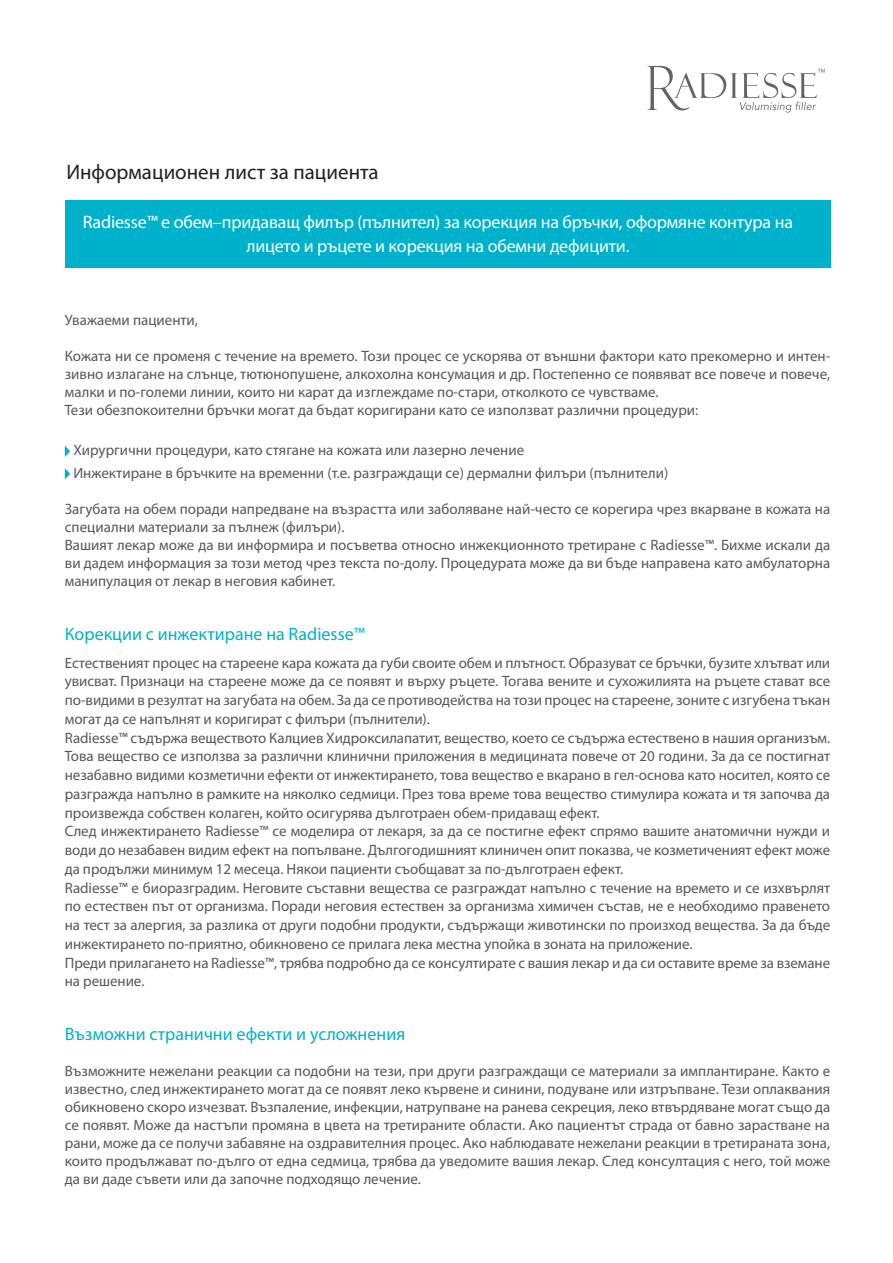
<style>
.page{position:relative;width:893px;height:1263px;background:#fff}
.page>*{position:absolute;margin:0;border:0;box-sizing:border-box;transform-origin:0 0}
.t1{font:21px "Myriad Pro";color:#231f20}
.t2{font:18px/24px "Myriad Pro";letter-spacing:-.01em;color:#fff;text-align:center}
.t3{font:18px "Myriad Pro";color:#00b1cb}
.t4{font:15px/18.8px "Myriad Pro";letter-spacing:-.005em;color:#57585a}
</style>
<div class="page">
<svg style="left:647px;top:66px;width:178px;height:47px"></svg>
<div style="left:65px;top:200px;width:765px;height:68px;background:#00b1cb"></div>
<svg style="left:65px;top:446px;width:5px;height:11px"></svg>
<svg style="left:65px;top:468px;width:5px;height:11px"></svg>
<h1 class="t1" style="left:66px;top:159px;width:314px">Информационен лист за пациента</h1>
<p class="t2" style="left:83px;top:210px;width:712px">Radiesse™ е обем–придаващ филър (пълнител) за корекция на бръчки, оформяне контура на лицето и ръцете и корекция на обемни дефицити.</p>
<p class="t4" style="left:65px;top:310px;width:135px">Уважаеми пациенти,</p>
<p class="t4" style="left:65px;top:347px;width:767px;line-height:18px">Кожата ни се променя с течение на времето. Този процес се ускорява от външни фактори като прекомерно и интен&shy;зивно излагане на слънце, тютюнопушене, алкохолна консумация и др. Постепенно се появяват все повече и повече, малки и по-големи линии, които ни карат да изглеждаме по-стари, отколкото се чувстваме.<br>Тези обезпокоителни бръчки могат да бъдат коригирани като се използват различни процедури:</p>
<p class="t4" style="left:73px;top:439px;width:596px;line-height:22.5px">Хирургични процедури, като стягане на кожата или лазерно лечение<br>Инжектиране в бръчките на временни (т.е. разграждащи се) дермални филъри (пълнители)</p>
<p class="t4" style="left:65px;top:500px;width:767px;line-height:18px">Загубата на обем поради напредване на възрастта или заболяване най-често се корегира чрез вкарване в кожата на специални материали за пълнеж (филъри).<br>Вашият лекар може да ви информира и посъветва относно инжекционното третиране с Radiesse™. Бихме искали да ви дадем информация за този метод чрез текста по-долу. Процедурата може да ви бъде направена като амбулаторна манипулация от лекар в неговия кабинет.</p>
<p class="t3" style="left:65px;top:623px;width:302px">Корекции с инжектиране на Radiesse™</p>
<p class="t4" style="left:65px;top:653px;width:767px">Естественият процес на стареене кара кожата да губи своите обем и плътност. Образуват се бръчки, бузите хлътват или увисват. Признаци на стареене може да се появят и върху ръцете. Тогава вените и сухожилията на ръцете стават все по-видими в резултат на загубата на обем. За да се противодейства на този процес на стареене, зоните с изгубена тъкан могат да се напълнят и коригират с филъри (пълнители).<br>Radiesse™ съдържа веществото Калциев Хидроксилапатит, вещество, което се съдържа естествено в нашия организъм.<br>Това вещество се използва за различни клинични приложения в медицината повече от 20 години. За да се постигнат незабавно видими козметични ефекти от инжектирането, това вещество е вкарано в гел-основа като носител, която се разгражда напълно в рамките на няколко седмици. През това време това вещество стимулира кожата и тя започва да произвежда собствен колаген, който осигурява дълготраен обем-придаващ ефект.<br>След инжектирането Radiesse™ се моделира от лекаря, за да се постигне ефект спрямо вашите анатомични нужди и води до незабавен видим ефект на попълване. Дългогодишният клиничен опит показва, че козметиченият ефект може да продължи минимум 12 месеца. Някои пациенти съобщават за по-дълготраен ефект.<br>Radiesse™ е биоразградим. Неговите съставни вещества се разграждат напълно с течение на времето и се изхвърлят по естествен път от организма. Поради неговия естествен за организма химичен състав, не е необходимо правенето на тест за алергия, за разлика от други подобни продукти, съдържащи животински по произход вещества. За да бъде инжектирането по-приятно, обикновено се прилага лека местна упойка в зоната на приложение.<br>Преди прилагането на Radiesse™, трябва подробно да се консултирате с вашия лекар и да си оставите време за вземане на решение.</p>
<p class="t3" style="left:65px;top:1023px;width:342px">Възможни странични ефекти и усложнения</p>
<p class="t4" style="left:65px;top:1062px;width:767px;line-height:18px;text-align:justify">Възможните нежелани реакции са подобни на тези, при други разграждащи се материали за имплантиране. Както е известно, след инжектирането могат да се появят леко кървене и синини, подуване или изтръпване. Тези оплаквания обикновено скоро изчезват. Възпаление, инфекции, натрупване на ранева секреция, леко втвърдяване могат също да се появят. Може да настъпи промяна в цвета на третираните области. Ако пациентът страда от бавно зарастване на рани, може да се получи забавяне на оздравителния процес. Ако наблюдавате нежелани реакции в третираната зона, които продължават по-дълго от една седмица, трябва да уведомите вашия лекар. След консултация с него, той може да ви даде съвети или да започне подходящо лечение.</p>
</div>
